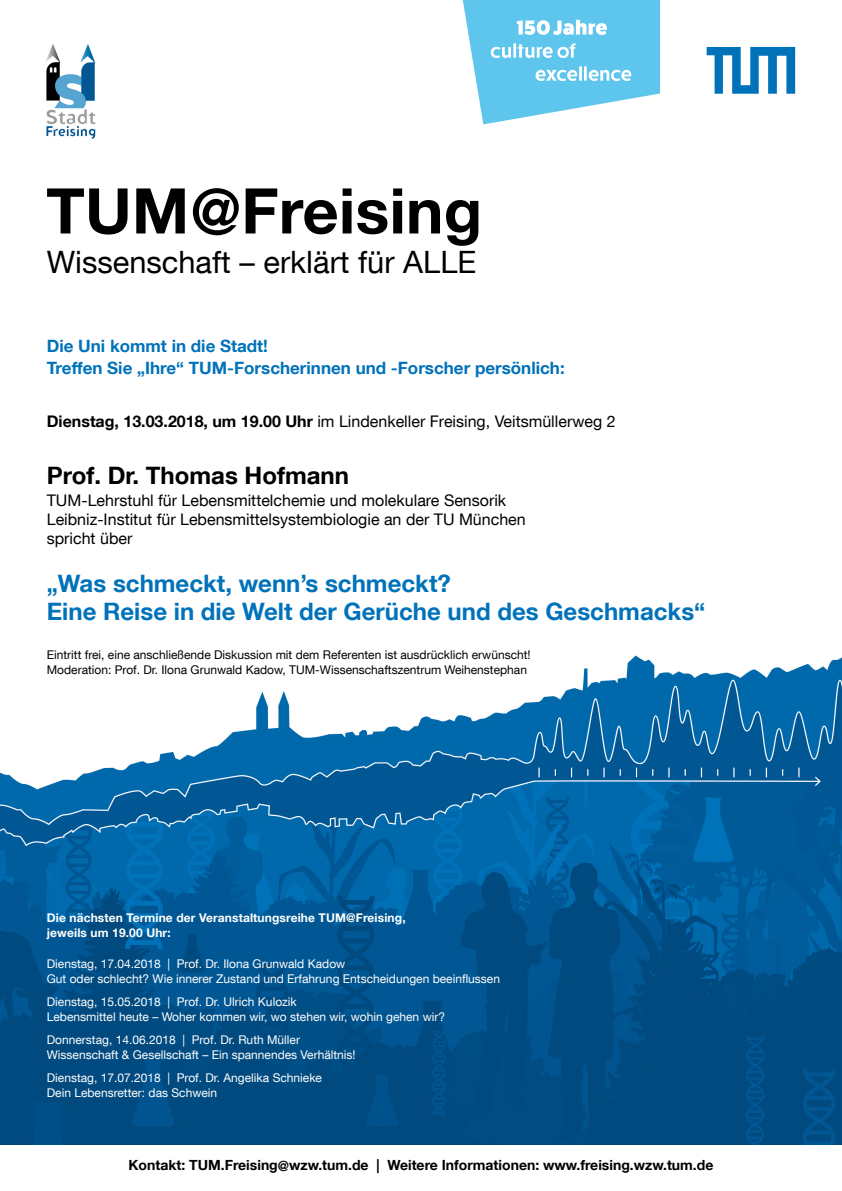
<style>
.page{position:relative;width:842px;height:1191px;background:#fff}
.page>*{position:absolute;margin:0;border:0;box-sizing:border-box;transform-origin:0 0}
.t1{font:700 63px "TUM Neue Helvetica";letter-spacing:.005em;color:#000}
.t2{font:30.8px "TUM Neue Helvetica";color:#000}
.t3{font:700 24px/28px "TUM Neue Helvetica";color:#0072ba}
.t4{font:700 24px "TUM Neue Helvetica";color:#000}
.t5{font:700 17px/22px "TUM Neue Helvetica";color:#0072ba}
.t6{font:16px/19px "TUM Neue Helvetica";color:#000}
.t7{font:700 14px "TUM Neue Helvetica";color:#000}
.t8{font:12px/15px "TUM Neue Helvetica";color:#fff}
.t9{font:12px/15px "TUM Neue Helvetica";color:#000}
.t10{font:700 12px/15px "TUM Neue Helvetica";letter-spacing:.01em;color:#fff}
.s1{font-weight:700}
</style>
<div class="page">
<img style="left:0;top:655px;width:842px;height:489px">
<img style="left:46px;top:44px;width:50px;height:95px">
<svg style="left:707px;top:47px;width:88px;height:47px"></svg>
<svg style="left:463px;top:0;width:197px;height:124px"></svg>
<h1 class="t1" style="left:46px;top:171px;width:437px">TUM@Freising</h1>
<h2 class="t2" style="left:47px;top:243px;width:431px">Wissenschaft – erklärt für ALLE</h2>
<h3 class="t5" style="left:47px;top:335px;width:519px">Die Uni kommt in die Stadt!<br>Treffen Sie „Ihre“ TUM-Forscherinnen und -Forscher persönlich:</h3>
<h3 class="t6" style="left:47px;top:411px;width:570px"><span class="s1">Dienstag, 13.03.2018, um 19.00 Uhr</span> im Lindenkeller Freising, Veitsmüllerweg 2</h3>
<h3 class="t4" style="left:47px;top:460px;width:304px">Prof. Dr. Thomas Hofmann</h3>
<h3 class="t6" style="left:47px;top:490px;width:480px">TUM-Lehrstuhl für Lebensmittelchemie und molekulare Sensorik<br>Leibniz-Institut für Lebensmittelsystembiologie an der TU München spricht über</h3>
<h3 class="t3" style="left:47px;top:569px;width:660px">„Was schmeckt, wenn’s schmeckt?<br>Eine Reise in die Welt der Gerüche und des Geschmacks“</h3>
<p class="t9" style="left:47px;top:646px;width:485px">Eintritt frei, eine anschließende Diskussion mit dem Referenten ist ausdrücklich erwünscht!<br>Moderation: Prof. Dr. Ilona Grunwald Kadow, TUM-Wissenschaftszentrum Weihenstephan</p>
<p class="t10" style="left:47px;top:909px;width:360px">Die nächsten Termine der Veranstaltungsreihe TUM@Freising, jeweils um 19.00 Uhr:</p>
<p class="t8" style="left:47px;top:955px;width:455px">Dienstag, 17.04.2018 | Prof. Dr. Ilona Grunwald Kadow<br>Gut oder schlecht? Wie innerer Zustand und Erfahrung Entscheidungen beeinflussen</p>
<p class="t8" style="left:47px;top:993px;width:400px">Dienstag, 15.05.2018 | Prof. Dr. Ulrich Kulozik<br>Lebensmittel heute – Woher kommen wir, wo stehen wir, wohin gehen wir?</p>
<p class="t8" style="left:47px;top:1031px;width:310px">Donnerstag, 14.06.2018 | Prof. Dr. Ruth Müller<br>Wissenschaft &amp; Gesellschaft – Ein spannendes Verhältnis!</p>
<p class="t8" style="left:47px;top:1069px;width:277px">Dienstag, 17.07.2018 | Prof. Dr. Angelika Schnieke<br>Dein Lebensretter: das Schwein</p>
<p class="t7" style="left:129px;top:1156px;width:586px">Kontakt: TUM.Freising@wzw.tum.de | Weitere Informationen: www.freising.wzw.tum.de</p>
</div>
